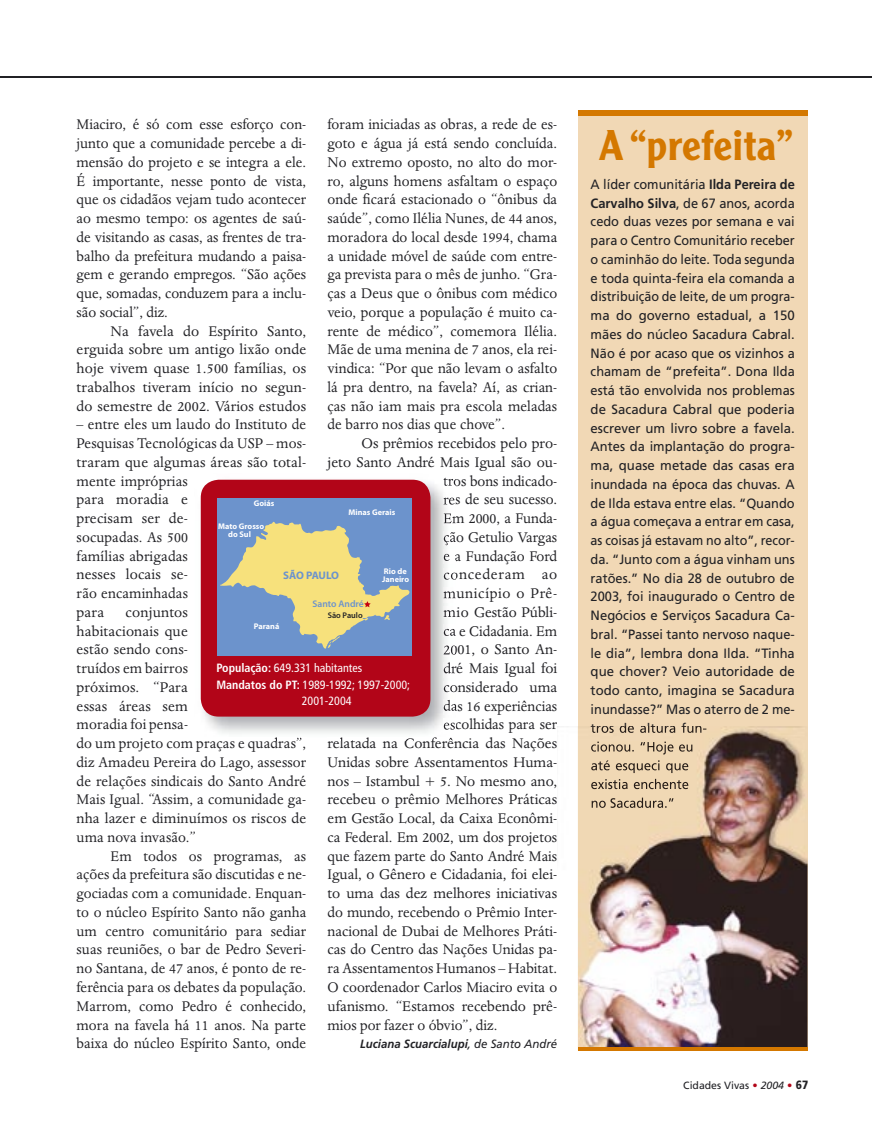
<style>
.page{position:relative;width:872px;height:1127px;background:#fff}
.page>*{position:absolute;margin:0;border:0;box-sizing:border-box;transform-origin:0 0}
.t1{font:500 42px "Clearface Gothic LT Std";letter-spacing:.01em;color:#d47800}
.t2{font:16.2px/18.8px "Dante MT Std";color:#212125;text-align:justify;scale:.95 1}
.t3{font:16.2px/18.8px "Dante MT Std";color:#212125;text-align:justify}
.t4{font:16.2px "Dante MT Std";color:#212125;scale:.96 1}
.t5{font:16.2px "Dante MT Std";letter-spacing:.04em;color:#212125}
.t6{font:13.5px/18.8px "Frutiger LT Std";color:#212125;text-align:justify;scale:.95 1}
.t7{font:condensed 12px "Frutiger LT Std";color:#fff}
.t8{font:italic 700 12px "Frutiger LT Std";color:#212125;scale:.95 1}
.t9{font:700 10.95px "Myriad Pro";letter-spacing:-.03em;color:#6c93cc}
.t10{font:10.5px "Frutiger LT Std";color:#212125}
.t11{font:600 9.6px "Myriad Pro";letter-spacing:-.005em;color:#6c93cc}
.t12{font:700 8.25px/8.2px "Myriad Pro";color:#fff;text-align:center}
.t13{font:600 8.25px "Myriad Pro";color:#212125}
.s1{font-weight:400}
.s2{font-weight:700}
.s3{font-weight:900;color:#b20518}
.s4{font-style:italic}
.s5{font-weight:900;font-size:12px}
</style>
<div class="page">
<hr style="left:0;top:76px;width:872px;height:1px;background:#212125">
<div style="left:578px;top:115px;width:229px;height:935px;background:#f1d8b5"></div>
<img style="left:200px;top:479px;width:255px;height:255px">
<svg style="left:443px;top:477px;width:12px;height:9px"></svg>
<svg style="left:443px;top:494px;width:12px;height:11px"></svg>
<svg style="left:444px;top:512px;width:11px;height:13px"></svg>
<img style="left:444px;top:531px;width:11px;height:15px">
<img style="left:444px;top:550px;width:11px;height:14px">
<svg style="left:444px;top:568px;width:11px;height:12px"></svg>
<img style="left:443px;top:588px;width:12px;height:14px">
<svg style="left:443px;top:606px;width:12px;height:11px"></svg>
<svg style="left:444px;top:625px;width:11px;height:11px"></svg>
<svg style="left:443px;top:644px;width:12px;height:12px"></svg>
<img style="left:444px;top:662px;width:11px;height:15px">
<svg style="left:444px;top:681px;width:11px;height:11px"></svg>
<img style="left:444px;top:700px;width:11px;height:14px">
<img style="left:444px;top:718px;width:11px;height:15px">
<img style="left:340px;top:737px;width:113px;height:3px">
<img style="left:274px;top:737px;width:28px;height:3px">
<div style="left:201px;top:480px;width:229px;height:236px;background:#b20518;border-radius:18px"></div>
<div style="left:578px;top:111px;width:229px;height:5px;background:#d47800"></div>
<div style="left:218px;top:498px;width:194px;height:158px;background:#6c93cc"></div>
<svg style="left:220px;top:522px;width:190px;height:127px"></svg>
<img style="left:557px;top:726px;width:250px;height:320px">
<img style="left:591px;top:726px;width:115px;height:7px">
<img style="left:591px;top:741px;width:102px;height:13px">
<img style="left:591px;top:760px;width:98px;height:13px">
<img style="left:591px;top:779px;width:98px;height:10px">
<img style="left:591px;top:797px;width:84px;height:11px">
<svg style="left:578px;top:1046px;width:229px;height:4px"></svg>
<p class="t2" style="left:77px;top:115px;width:243px">Miaciro, é só com esse esforço con&shy;junto que a comunidade percebe a di&shy;mensão do projeto e se integra a ele.<br>É importante, nesse ponto de vista, que os cidadãos vejam tudo acontecer ao mesmo tempo: os agentes de saú&shy;de visitando as casas, as frentes de tra&shy;balho da prefeitura mudando a paisa&shy;gem e gerando empregos. “São ações que, somadas, condu zem para a inclu&shy;são social”, diz.</p>
<p class="t3" style="left:77px;top:321px;width:231px;text-indent:34px">Na favela do Espírito Santo, erguida sobre um antigo lixão onde hoje vivem quase 1.500 famílias, os trabalhos tiveram início no segun&shy;do semestre de 2002. Vários estudos</p>
<p class="t2" style="left:77px;top:415px;width:243px;text-align:left">– entre eles um laudo do Instituto de<br>Pesquisas Tecnológicas da USP – mos&shy;traram que algumas áreas são total&shy;mente impróprias<br>para moradia e<br>precisam ser de-<br>socupadas. As 500<br>famílias abrigadas<br>nesses locais se-<br>rão encaminhadas<br>para</p>
<p class="t2" style="left:327px;top:115px;width:243px">foram iniciadas as obras, a rede de es&shy;goto e água já está sendo concluída.<br>No extremo oposto, no alto do mor&shy;ro, alguns homens asfaltam o espaço onde ficará estacionado o “ônibus da saúde”, como Ilélia Nunes, de 44 anos, moradora do local desde 1994, chama a unidade móvel de saúde com entre&shy;ga prevista para o mês de junho. “Gra&shy;ças a Deus que o ônibus com médico veio, porque a população é muito ca&shy;rente de médico”, comemora Ilélia.<br>Mãe de uma menina de 7 anos, ela rei&shy;vindica: “Por que não levam o asfalto lá pra dentro, na favela? Aí, as crian&shy;ças não iam mais pra escola meladas de barro nos dias que chove”.</p>
<p class="t3" style="left:361px;top:434px;width:197px">Os prêmios recebidos pelo pro-</p>
<p class="t3" style="left:327px;top:453px;width:231px">jeto Santo André Mais Igual são ou-</p>
<p class="t2" style="left:443px;top:471px;width:121px">tros bons indicado-</p>
<p class="t4" style="left:443px;top:490px;width:120px">res de seu sucesso.</p>
<p class="t2" style="left:443px;top:509px;width:121px">Em 2000, a Funda-</p>
<p class="t2" style="left:443px;top:528px;width:121px">ção Getulio Var gas</p>
<p class="t4" style="left:443px;top:546px;width:120px">e a Fundação Ford</p>
<p class="t5" style="left:443px;top:565px;width:115px">concederam ao</p>
<p class="t5" style="left:443px;top:584px;width:115px">mu nicípio o Prê-</p>
<p class="t3" style="left:443px;top:603px;width:115px">mio Gestão Públi-</p>
<p class="t2" style="left:443px;top:621px;width:121px">ca e Cidadania. Em</p>
<p class="t3" style="left:443px;top:640px;width:115px">2001, o Santo An-</p>
<p class="t3" style="left:443px;top:659px;width:115px">dré Mais Igual foi</p>
<p class="t3" style="left:443px;top:678px;width:115px">considerado uma</p>
<p class="t2" style="left:443px;top:696px;width:121px">das 16 experiên cias</p>
<p class="t2" style="left:443px;top:715px;width:121px">escolhidas para ser</p>
<p class="t3" style="left:327px;top:734px;width:231px">relatada na Conferência das Nações</p>
<p class="t3" style="left:327px;top:753px;width:231px">Unidas sobre Assentamentos Huma-</p>
<p class="t3" style="left:327px;top:771px;width:231px">nos – Istambul + 5. No mesmo ano,</p>
<p class="t3" style="left:327px;top:790px;width:231px">recebeu o prêmio Melhores Práticas</p>
<p class="t4" style="left:327px;top:809px;width:241px">em Gestão Local, da Caixa Econômi-</p>
<p class="t2" style="left:327px;top:828px;width:243px">ca Federal. Em 2002, um dos projetos</p>
<p class="t2" style="left:327px;top:846px;width:243px">que fazem parte do Santo André Mais</p>
<p class="t3" style="left:327px;top:865px;width:231px">Igual, o Gênero e Cidadania, foi elei-</p>
<p class="t3" style="left:327px;top:884px;width:231px">to uma das dez melhores iniciativas</p>
<p class="t2" style="left:327px;top:903px;width:243px">do mundo, recebendo o Prêmio Inter-</p>
<p class="t4" style="left:327px;top:921px;width:241px">nacional de Dubai de Melhores Práti-</p>
<p class="t3" style="left:327px;top:940px;width:231px">cas do Centro das Nações Unidas pa-</p>
<p class="t2" style="left:327px;top:959px;width:243px">ra Assentamentos Humanos – Habitat.</p>
<p class="t2" style="left:327px;top:978px;width:243px">O coordenador Carlos Miaciro evita o</p>
<p class="t3" style="left:327px;top:996px;width:231px">ufanismo. “Estamos recebendo prê-</p>
<p class="t2" style="left:327px;top:1015px;width:180px">mios por fazer o óbvio”, diz.</p>
<p class="t8" style="left:360px;top:1037px;width:209px">Luciana Scuarcialupi<span class="s1">, de Santo André</span></p>
<p class="t12" style="left:254px;top:499px;width:22px">Goiás</p>
<p class="t12" style="left:348px;top:508px;width:48px">Minas Gerais</p>
<p class="t12" style="left:218px;top:522px;width:48px">Mato Grosso do Sul</p>
<p class="t12" style="left:382px;top:567px;width:28px;text-align:left">Rio de<br>Janeiro</p>
<p class="t9" style="left:283px;top:569px;width:57px">SÃO PAULO</p>
<p class="t11" style="left:312px;top:599px;width:53px">Santo André</p>
<p class="t3" style="left:77px;top:603px;width:231px;text-align:left;text-indent:49px">conjuntos<br>habitacionais que<br>estão sendo cons-<br>truídos em bairros<br>próximos. “Para<br>essas áreas sem<br>moradia foi pensa-<br>do um projeto com praças e quadras”, diz Amadeu Pereira do Lago, assessor de relações sindicais do Santo André<br>Mais Igual. “Assim, a comunidade ga&shy;nha lazer e diminuímos os riscos de uma nova invasão.”</p>
<p class="t2" style="left:77px;top:846px;width:243px;text-indent:34px">Em todos os programas, as ações da prefeitura são discutidas e ne&shy;gociadas com a comunidade. Enquan&shy;to o núcleo Espírito Santo não ganha um centro comunitário para sediar suas reuniões, o bar de Pedro Severi&shy;no Santana, de 47 anos, é ponto de re&shy;ferência para os debates da população.<br>Marrom, como Pedro é conhecido, mora na favela há 11 anos. Na parte baixa do núcleo Espírito Santo, onde</p>
<p class="t13" style="left:328px;top:610px;width:36px">São Paulo</p>
<p class="t12" style="left:254px;top:622px;width:27px">Paraná</p>
<p class="t7" style="left:216px;top:661px;width:147px"><span class="s2">População:</span> 649.331 habitantes</p>
<p class="t7" style="left:216px;top:678px;width:195px"><span class="s2">Mandatos do PT:</span> 1989-1992; 1997-2000;</p>
<p class="t7" style="left:302px;top:694px;width:51px">2001-2004</p>
<h1 class="t1" style="left:599px;top:119px;width:195px">A “prefeita”</h1>
<p class="t6" style="left:590px;top:175px;width:216px">A líder comunitária <span class="s2">Ilda Pereira de Carvalho Silva</span>, de 67 anos, acorda cedo duas vezes por semana e vai para o Centro Comunitário receber o caminhão do leite. Toda segunda e toda quinta-feira ela comanda a distribuição de leite, de um progra&shy;ma do governo estadual, a 150 mães do núcleo Sacadura Cabral.<br>Não é por acaso que os vizinhos a chamam de “prefeita”. Dona Ilda está tão envolvida nos problemas de Sacadura Cabral que poderia escrever um livro sobre a favela.<br>Antes da implantação do progra&shy;ma, quase metade das casas era inundada na época das chuvas. A de Ilda estava entre elas. “Quando a água começava a entrar em casa, as coisas já estavam no alto”, recor&shy;da. “Junto com a água vinham uns ratões.” No dia 28 de outubro de 2003, foi inaugurado o Centro de Negócios e Serviços Sacadura Ca&shy;bral. “Passei tanto nervoso naque&shy;le dia”, lembra dona Ilda. “Tinha que chover? Veio autoridade de todo canto, imagina se Sacadura inundasse?” Mas o aterro de 2 me-</p>
<p class="t10" style="left:683px;top:1079px;width:126px">Cidades Vivas <span class="s3">•</span> <span class="s4">2004</span> <span class="s3">•</span> <span class="s5">67</span></p>
</div>
